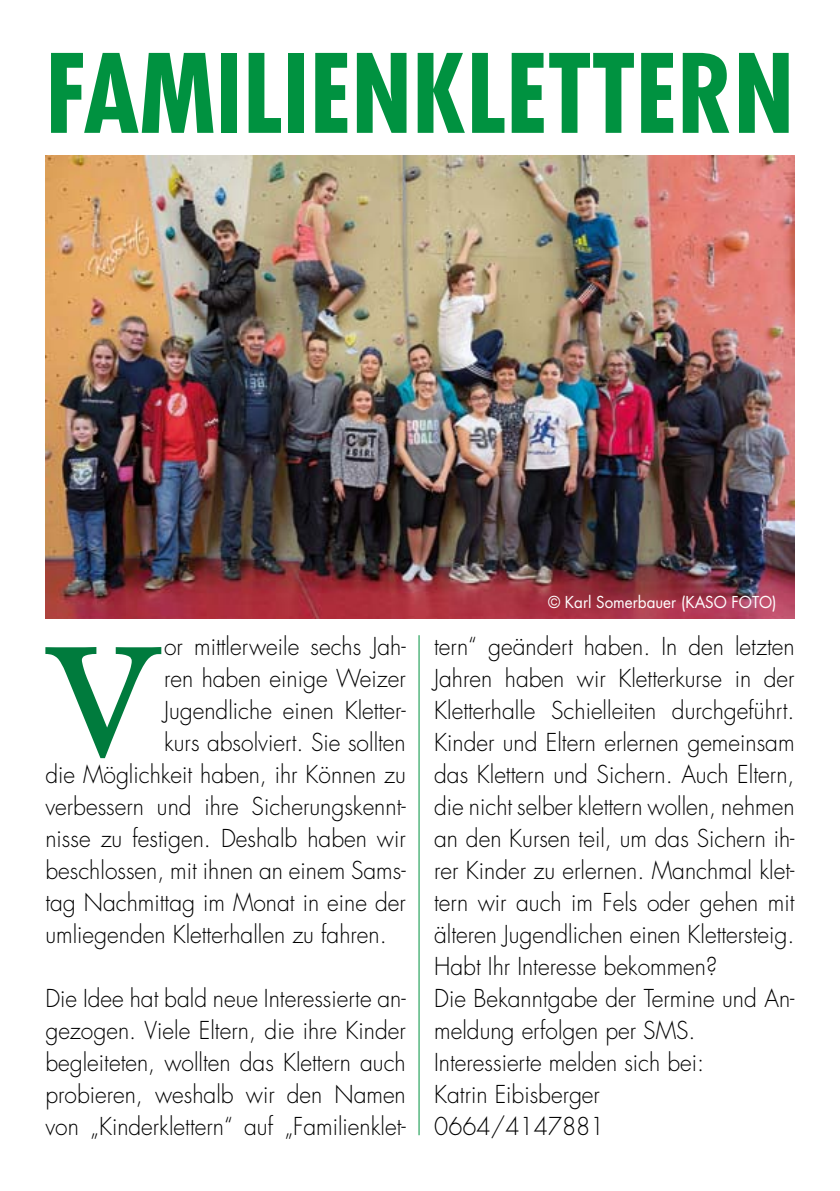
<style>
.page{position:relative;width:840px;height:1191px;background:#fff}
.page>*{position:absolute;margin:0;border:0;box-sizing:border-box;transform-origin:0 0}
.t1{font:700 148px "Galant";color:#007b3d}
.t2{font:700 condensed 106px "Futura Std";color:#009240}
.t3{font:300 24px/32px "Futura Std";color:#000;text-align:justify;scale:.95 1}
.t4{font:16px "Futura Std";color:#fff;scale:.95 1}
</style>
<div class="page">
<img style="left:45px;top:156px;width:749px;height:463px">
<hr style="left:418px;top:635px;width:1px;height:500px;background:#009240">
<h2 class="t2" style="left:45px;top:28px;width:749px">FAMILIENKLETTERN</h2>
<p class="t3" style="left:164px;top:630px;width:256px">or mittlerweile sechs Jah-</p>
<p class="t3" style="left:164px;top:662px;width:256px">ren haben einige Weizer</p>
<p class="t3" style="left:164px;top:694px;width:256px">Jugendliche einen Kletter-</p>
<p class="t3" style="left:164px;top:726px;width:256px">kurs absolviert. Sie sollten</p>
<p class="t3" style="left:45px;top:758px;width:380px">die Möglichkeit haben, ihr Können zu</p>
<p class="t3" style="left:45px;top:790px;width:380px">verbessern und ihre Sicherungskennt-</p>
<p class="t3" style="left:45px;top:822px;width:380px">nisse zu festigen. Deshalb haben wir</p>
<p class="t3" style="left:45px;top:854px;width:380px">beschlossen, mit ihnen an einem Sams-</p>
<p class="t3" style="left:45px;top:886px;width:380px">tag Nachmittag im Monat in eine der</p>
<p class="t3" style="left:45px;top:918px;width:361px">umliegenden Kletterhallen zu fahren.</p>
<p class="t3" style="left:45px;top:982px;width:380px">Die Idee hat bald neue Interessierte an&shy;gezogen. Viele Eltern, die ihre Kinder begleiteten, wollten das Klettern auch probieren, weshalb wir den Namen von „Kinderklettern“ auf „Familienklet-</p>
<h1 class="t1" style="left:47px;top:600px;width:113px">V</h1>
<p class="t4" style="left:547px;top:592px;width:242px">© Karl Somerbauer (KASO FOTO)</p>
<p class="t3" style="left:434px;top:630px;width:380px;text-align:left">tern“ geändert haben. In den letzten Jahren haben wir Kletterkurse in der Kletterhalle Schielleiten durchgeführt.<br>Kinder und Eltern erlernen gemeinsam das Klettern und Sichern. Auch Eltern, die nicht selber klettern wollen, nehmen an den Kursen teil, um das Sichern ih&shy;rer Kinder zu erlernen. Manchmal klet&shy;tern wir auch im Fels oder gehen mit älteren Jugendlichen einen Klettersteig.<br>Habt Ihr Interesse bekommen?<br>Die Bekanntgabe der Termine und An&shy;meldung erfolgen per SMS.<br>Interessierte melden sich bei:<br>Katrin Eibisberger<br>0664/4147881</p>
</div>
